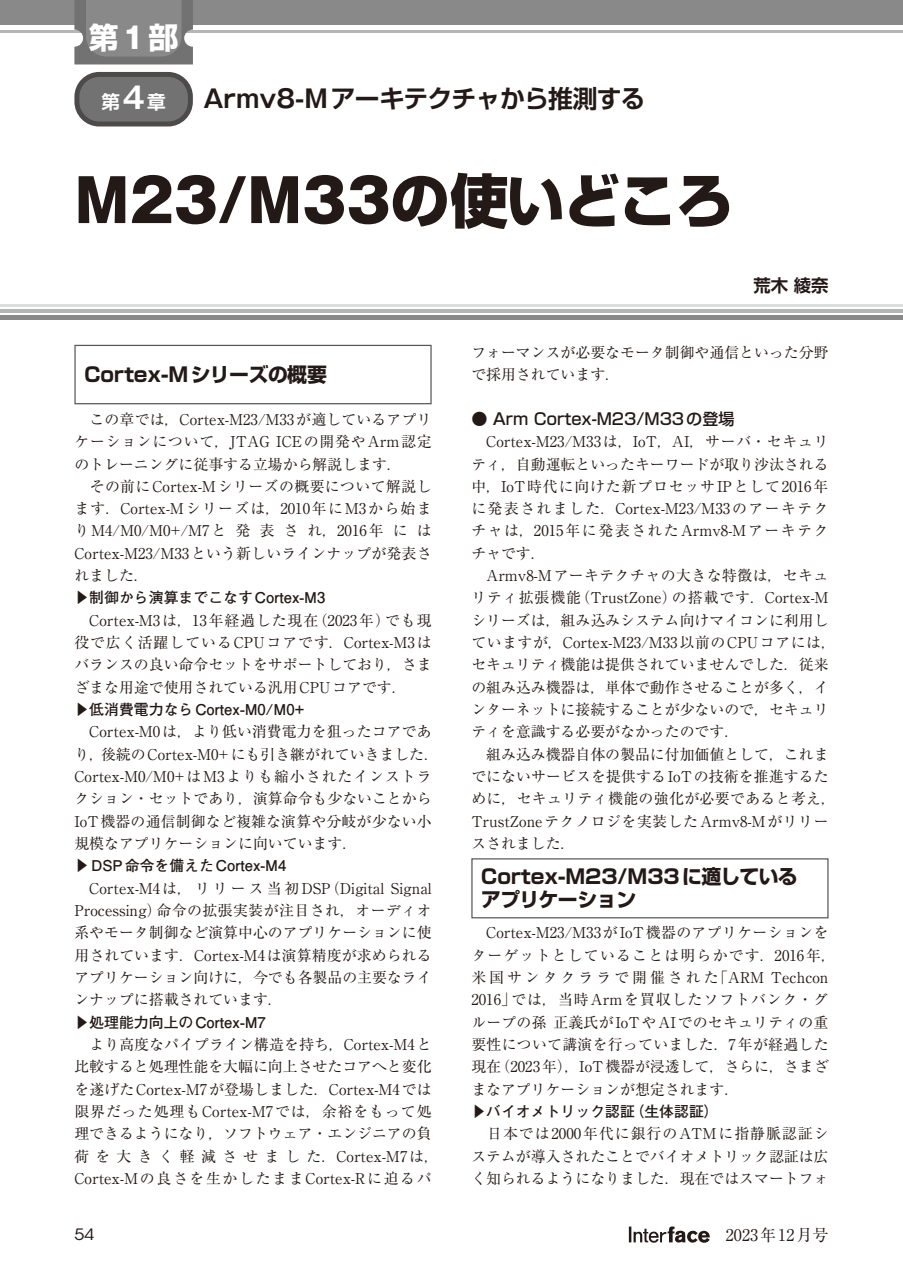
<style>
.page{position:relative;width:903px;height:1275px;background:#fff}
.page>*{position:absolute;margin:0;border:0;box-sizing:border-box;transform-origin:0 0}
.t1{font:800 58.27px "Gothic MB101 Pro";color:#231916}
.t2{font:700 29.75px "Shin Go Pro";color:#fff}
.t3{font:700 24.85px "Shin Go Pro De";letter-spacing:-.035em;color:#231916}
.t4{font:700 19.78px/22.4px "Shin Go Pro";color:#231916}
.t5{font:700 18.55px "Shin Go Pro De";color:#fff}
.t6{font:700 17.32px "Shin Go Pro De";color:#231916}
.t7{font:500 16.1px "Shin Go Pro";color:#231916}
.t8{font:16.1px "Ryumin Pro";color:#231916}
.t9{font:15.58px "ITC Avant Garde Std";color:#231916;scale:1.11 1}
.t10{font:14.88px/22.4px "Ryumin Pro";color:#231916}
.t11{font:14.88px/22.4px "Ryumin Pro";letter-spacing:.02em;color:#231916}
.t12{font:700 14.88px "Futo Go B101 Pro";color:#231916}
.s1{font-family:"Gothic MB101 Pro"}
.s2{font-family:"Gothic MB101 Pro De";font-size:29.75px}
.s3{font-family:"Gothic MB101 Pro De"}
.s4{font-family:"Shin Go Pro"}
</style>
<div class="page">
<svg style="left:629px;top:1226px;width:81px;height:17px"></svg>
<div style="left:0;top:0;width:903px;height:25px;background:#898989"></div>
<hr style="left:0;top:30px;width:903px;height:2px;background:#b5b5b6">
<hr style="left:0;top:309px;width:903px;height:4px;background:#b5b5b6">
<div style="left:0;top:315px;width:903px;height:5px;background:#898989"></div>
<hr style="left:0;top:304px;width:903px;height:2px;background:#dcdddd">
<div style="left:74px;top:345px;width:358px;height:59px;border:1px solid #595857"></div>
<div style="left:471px;top:858px;width:357px;height:60px;border:1px solid #595857"></div>
<div style="left:77px;top:74px;width:113px;height:50px;background:#727272;border-radius:22px"></div>
<div style="left:74px;top:72px;width:119px;height:54px;border:5px solid #4d4a4a;border-radius:22px"></div>
<svg style="left:74px;top:0;width:119px;height:64px"></svg>
<h2 class="t2" style="left:89px;top:14px;width:91px">第<span class="s1">1</span>部</h2>
<p class="t5" style="left:101px;top:87px;width:66px">第<span class="s2">4</span>章</p>
<h3 class="t3" style="left:203px;top:78px;width:443px"><span class="s3">Armv8-M</span>アーキテクチャから推測する</h3>
<h1 class="t1" style="left:74px;top:152px;width:660px">M23/M33<span class="s4">の使いどころ</span></h1>
<p class="t6" style="left:753px;top:271px;width:77px">荒木 綾奈</p>
<h3 class="t4" style="left:84px;top:361px;width:244px">Cortex-Mシリーズの概要</h3>
<p class="t10" style="left:74px;top:407px;width:359px">　この章では，Cortex-M23/M33が適しているアプリケーションについて，JTAG ICEの開発やArm認定のトレーニングに従事する立場から解説します．　　その前にCortex-Mシリーズの概要について解説します．Cortex-Mシリーズは，2010年にM3から始まりM4/M0/M0+/M7と 発 表 さ れ，2016年 に は<br>Cortex-M23/M33という新しいラインナップが発表されました．</p>
<p class="t12" style="left:74px;top:586px;width:253px">▶制御から演算までこなすCortex-M3</p>
<p class="t10" style="left:74px;top:608px;width:359px;text-align:justify">　Cortex-M3は，13年経過した現在（2023年）でも現役で広く活躍しているCPUコアです．Cortex-M3はバランスの良い命令セットをサポートしており，さまざまな用途で使用されている汎用CPUコアです．</p>
<p class="t12" style="left:74px;top:698px;width:232px">▶低消費電力ならCortex-M0/M0+</p>
<p class="t10" style="left:74px;top:720px;width:366px">　Cortex-M0は，より低い消費電力を狙ったコアであり，後続のCortex-M0+にも引き継がれていきました．<br>Cortex-M0/M0+はM3よりも縮小されたインストラクション・セットであり，演算命令も少ないことから<br>IoT機器の通信制御など複雑な演算や分岐が少ない小規模なアプリケーションに向いています．</p>
<p class="t12" style="left:74px;top:854px;width:214px">▶DSP命令を備えたCortex-M4</p>
<p class="t10" style="left:74px;top:876px;width:359px;text-align:justify">　Cortex-M4は，リリース当初DSP（Digital Signal Processing）命令の拡張実装が注目され，オーディオ系やモータ制御など演算中心のアプリケーションに使用されています．Cortex-M4は演算精度が求められるアプリケーション向けに，今でも各製品の主要なラインナップに搭載されています．</p>
<p class="t12" style="left:74px;top:1010px;width:193px">▶処理能力向上のCortex-M7</p>
<p class="t10" style="left:74px;top:1032px;width:366px">　より高度なパイプライン構造を持ち，Cortex-M4と比較すると処理性能を大幅に向上させたコアへと変化を遂げたCortex-M7が登場しました．Cortex-M4では限界だった処理もCortex-M7では，余裕をもって処理できるようになり，ソフトウェア・エンジニアの負荷を大きく軽減させました．Cortex-M7は，<br>Cortex-Mの良さを生かしたままCortex-Rに迫るパ</p>
<p class="t10" style="left:471px;top:340px;width:359px">フォーマンスが必要なモータ制御や通信といった分野で採用されています．</p>
<p class="t7" style="left:471px;top:405px;width:265px">● Arm Cortex-M23/M33の登場</p>
<p class="t10" style="left:471px;top:429px;width:366px">　Cortex-M23/M33は，IoT，AI，サーバ・セキュリティ，自動運転といったキーワードが取り沙汰される中，IoT時代に向けた新プロセッサIPとして2016年に発表されました．Cortex-M23/M33のアーキテクチャは，2015年に発表されたArmv8-Mアーキテクチャです．<br>　Armv8-Mアーキテクチャの大きな特徴は，セキュリティ拡張機能（TrustZone）の搭載です．Cortex-Mシリーズは，組み込みシステム向けマイコンに利用していますが，Cortex-M23/M33以前のCPUコアには，セキュリティ機能は提供されていませんでした．従来の組み込み機器は，単体で動作させることが多く，インターネットに接続することが少ないので，セキュリティを意識する必要がなかったのです．<br>　組み込み機器自体の製品に付加価値として，これまでにないサービスを提供するIoTの技術を推進するために，セキュリティ機能の強化が必要であると考え，<br>TrustZoneテクノロジを実装したArmv8-Mがリリースされました．</p>
<h3 class="t4" style="left:481px;top:864px;width:318px">Cortex-M23/M33に適しているアプリケーション</h3>
<p class="t11" style="left:471px;top:920px;width:366px">　Cortex-M23/M33がIoT機器のアプリケーションをターゲットとしていることは明らかです．2016年，米国サンタクララで開催された「ARM Techcon<br>2016」では，当時Armを買収したソフトバンク・グループの孫 正義氏がIoTやAIでのセキュリティの重要性について講演を行っていました．7年が経過した現在（2023年），IoT機器が浸透して，さらに，さまざまなアプリケーションが想定されます．</p>
<p class="t12" style="left:471px;top:1099px;width:249px">▶バイオメトリック認証（生体認証）</p>
<p class="t10" style="left:471px;top:1121px;width:359px;text-align:justify">　日本では2000年代に銀行のATMに指静脈認証システムが導入されたことでバイオメトリック認証は広く知られるようになりました．現在ではスマートフォ</p>
<p class="t9" style="left:74px;top:1225px;width:20px">54</p>
<p class="t8" style="left:710px;top:1222px;width:120px">　2023年12月号</p>
</div>
